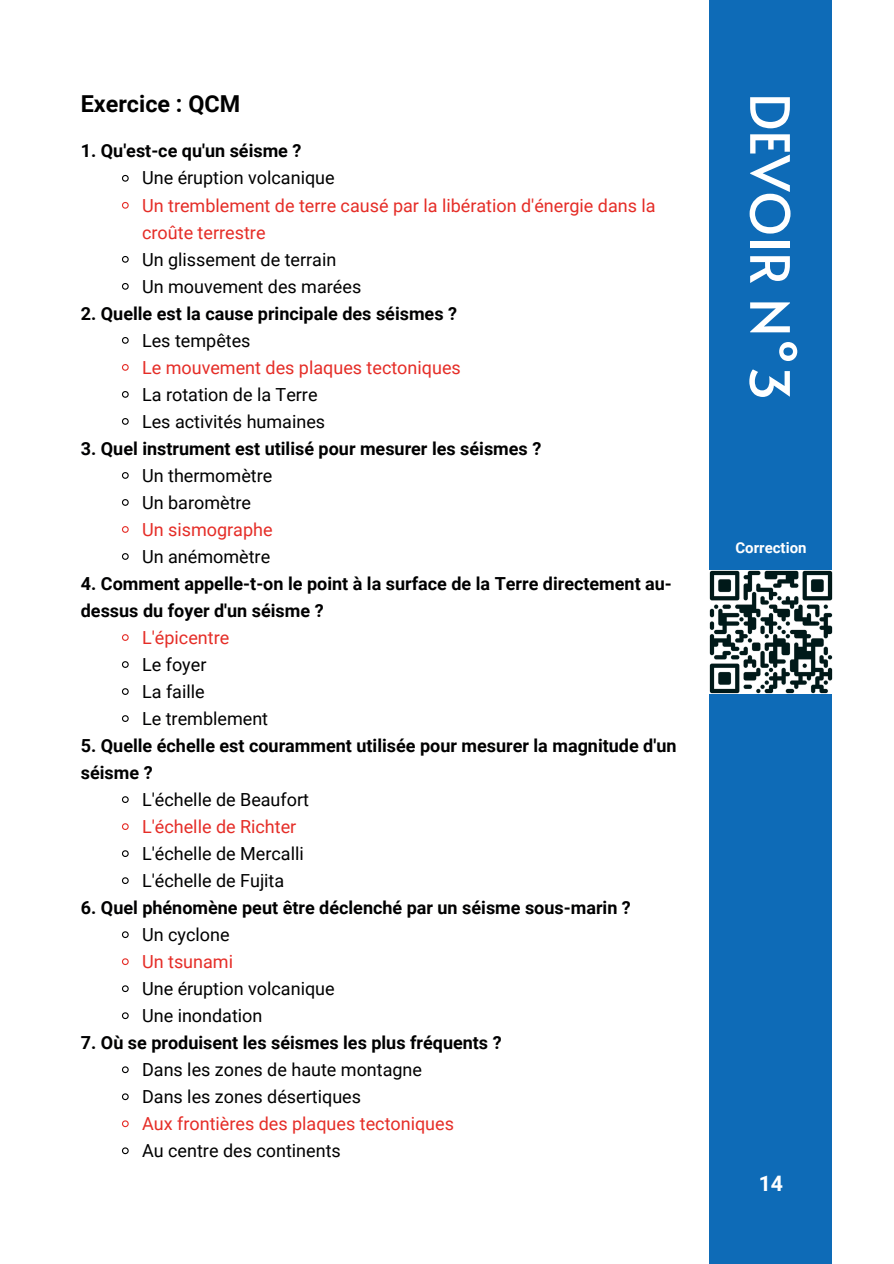
<style>
.page{position:relative;width:894px;height:1264px;background:#fff}
.page>*{position:absolute;margin:0;border:0;box-sizing:border-box;transform-origin:0 0}
.t1{font:54px "Alata";color:#fff}
.t2{font:700 23.4px "Roboto";color:#000}
.t3{font:700 21.3px "Roboto";color:#fff}
.t4{font:700 18px/27px "Roboto";color:#000001}
.t5{font:18px "Roboto";color:#000001}
.t6{font:18px/27px "Roboto";color:#e52d27}
.t7{font:700 15px "Roboto";color:#fff}
</style>
<div class="page">
<div style="left:709px;top:0;width:123px;height:1263px;background:#0e6bb7"></div>
<img style="left:709px;top:570px;width:123px;height:123px">
<svg style="left:122px;top:174px;width:7px;height:8px"></svg>
<svg style="left:122px;top:202px;width:7px;height:7px"></svg>
<svg style="left:122px;top:256px;width:7px;height:7px"></svg>
<svg style="left:122px;top:283px;width:7px;height:7px"></svg>
<svg style="left:122px;top:337px;width:7px;height:7px"></svg>
<svg style="left:122px;top:364px;width:7px;height:7px"></svg>
<svg style="left:122px;top:391px;width:7px;height:7px"></svg>
<svg style="left:122px;top:418px;width:7px;height:7px"></svg>
<svg style="left:122px;top:472px;width:7px;height:7px"></svg>
<svg style="left:122px;top:499px;width:7px;height:7px"></svg>
<svg style="left:122px;top:526px;width:7px;height:7px"></svg>
<svg style="left:122px;top:553px;width:7px;height:7px"></svg>
<svg style="left:122px;top:634px;width:7px;height:7px"></svg>
<svg style="left:122px;top:661px;width:7px;height:7px"></svg>
<svg style="left:122px;top:688px;width:7px;height:7px"></svg>
<svg style="left:122px;top:715px;width:7px;height:7px"></svg>
<svg style="left:122px;top:796px;width:7px;height:7px"></svg>
<svg style="left:122px;top:823px;width:7px;height:7px"></svg>
<svg style="left:122px;top:850px;width:7px;height:7px"></svg>
<svg style="left:122px;top:877px;width:7px;height:7px"></svg>
<svg style="left:122px;top:931px;width:7px;height:7px"></svg>
<svg style="left:122px;top:958px;width:7px;height:7px"></svg>
<svg style="left:122px;top:985px;width:7px;height:7px"></svg>
<svg style="left:122px;top:1012px;width:7px;height:7px"></svg>
<svg style="left:122px;top:1066px;width:7px;height:7px"></svg>
<svg style="left:122px;top:1093px;width:7px;height:7px"></svg>
<svg style="left:122px;top:1120px;width:7px;height:7px"></svg>
<svg style="left:122px;top:1147px;width:7px;height:7px"></svg>
<p class="t2" style="left:81px;top:91px;width:161px">Exercice : QCM</p>
<h2 class="t4" style="left:81px;top:138px;width:222px">1. Qu'est-ce qu'un séisme ?</h2>
<h3 class="t5" style="left:142px;top:168px;width:194px">Une éruption volcanique</h3>
<p class="t6" style="left:142px;top:192px;width:515px">Un tremblement de terre causé par la libération d'énergie dans la croûte terrestre</p>
<p class="t5" style="left:142px;top:249px;width:196px">Un glissement de terrain</p>
<p class="t5" style="left:142px;top:276px;width:221px">Un mouvement des marées</p>
<p class="t4" style="left:81px;top:300px;width:377px">2. Quelle est la cause principale des séismes ?</p>
<h3 class="t5" style="left:142px;top:330px;width:110px">Les tempêtes</h3>
<p class="t6" style="left:142px;top:354px;width:320px">Le mouvement des plaques tectoniques</p>
<p class="t5" style="left:142px;top:384px;width:177px">La rotation de la Terre</p>
<p class="t5" style="left:142px;top:411px;width:184px">Les activités humaines</p>
<p class="t4" style="left:81px;top:435px;width:462px">3. Quel instrument est utilisé pour mesurer les séismes ?</p>
<h3 class="t5" style="left:142px;top:465px;width:132px">Un thermomètre</h3>
<p class="t5" style="left:142px;top:492px;width:111px">Un baromètre</p>
<p class="t6" style="left:142px;top:516px;width:132px">Un sismographe</p>
<p class="t5" style="left:142px;top:546px;width:130px">Un anémomètre</p>
<p class="t4" style="left:81px;top:570px;width:592px">4. Comment appelle-t-on le point à la surface de la Terre directement au&shy;dessus du foyer d'un séisme ?</p>
<h3 class="t6" style="left:142px;top:624px;width:89px">L'épicentre</h3>
<p class="t5" style="left:142px;top:654px;width:66px">Le foyer</p>
<p class="t5" style="left:142px;top:681px;width:64px">La faille</p>
<p class="t5" style="left:142px;top:708px;width:127px">Le tremblement</p>
<p class="t4" style="left:81px;top:732px;width:597px">5. Quelle échelle est couramment utilisée pour mesurer la magnitude d'un séisme ?</p>
<h3 class="t5" style="left:142px;top:789px;width:168px">L'échelle de Beaufort</h3>
<p class="t6" style="left:142px;top:813px;width:156px">L'échelle de Richter</p>
<p class="t5" style="left:142px;top:843px;width:163px">L'échelle de Mercalli</p>
<p class="t5" style="left:142px;top:870px;width:144px">L'échelle de Fujita</p>
<p class="t4" style="left:81px;top:894px;width:551px">6. Quel phénomène peut être déclenché par un séisme sous-marin ?</p>
<h3 class="t5" style="left:142px;top:924px;width:89px">Un cyclone</h3>
<p class="t6" style="left:142px;top:948px;width:92px">Un tsunami</p>
<p class="t5" style="left:142px;top:978px;width:194px">Une éruption volcanique</p>
<p class="t5" style="left:142px;top:1005px;width:122px">Une inondation</p>
<p class="t4" style="left:81px;top:1029px;width:422px">7. Où se produisent les séismes les plus fréquents ?</p>
<h3 class="t5" style="left:142px;top:1059px;width:281px">Dans les zones de haute montagne</h3>
<p class="t5" style="left:142px;top:1086px;width:220px">Dans les zones désertiques</p>
<p class="t6" style="left:142px;top:1110px;width:313px">Aux frontières des plaques tectoniques</p>
<p class="t5" style="left:142px;top:1140px;width:200px">Au centre des continents</p>
<p class="t1" style="left:809px;top:93px;width:309px;rotate:90deg">DEVOIR N°3</p>
<p class="t7" style="left:735px;top:538px;width:73px">Correction</p>
<p class="t3" style="left:758px;top:1171px;width:26px">14</p>
</div>
